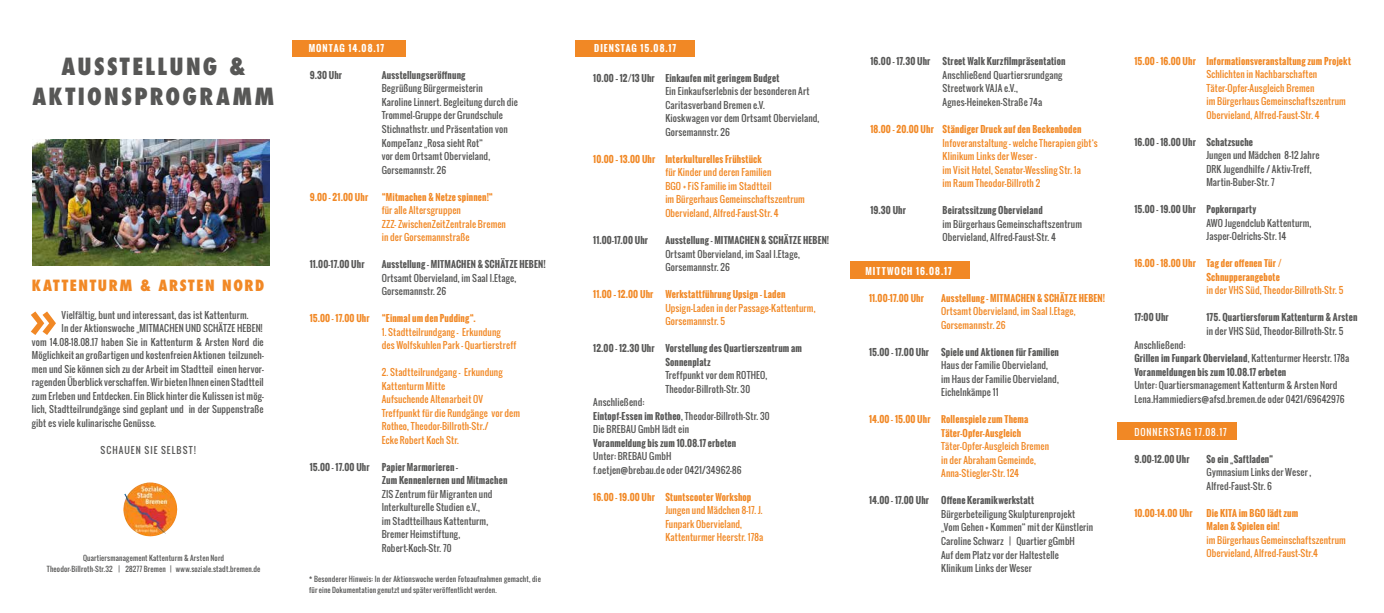
<style>
.page{position:relative;width:1384px;height:613px;background:#fff}
.page>*{position:absolute;margin:0;border:0;box-sizing:border-box;transform-origin:0 0}
.t1{font:800 condensed 23px/30px "Futura";letter-spacing:.105em;color:#575756;text-align:center}
.t2{font:800 condensed 15.1px "Futura";letter-spacing:.105em;color:#f18825}
.t3{font:9px/13.5px "Oswald";letter-spacing:.015em;color:#575756}
.t4{font:9px/13.5px "Oswald";letter-spacing:.015em;color:#f18825}
.t5{font:700 9px/13.5px "Oswald";letter-spacing:.015em;color:#575756}
.t6{font:700 9px/13.5px "Oswald";letter-spacing:.015em;color:#f18825}
.t7{font:700 9px "Oswald";letter-spacing:.115em;color:#fff}
.t8{font:9px "Oswald";letter-spacing:.115em;color:#fff}
.t9{font:9px "Oswald";letter-spacing:.12em;color:#575756}
.t10{font:7px/11px "Oswald";letter-spacing:.02em;color:#575756}
.s1{font-weight:700}
.s2{font-weight:400}
</style>
<div class="page">
<div style="left:575px;top:40px;width:120px;height:17px;background:#f18825"></div>
<div style="left:292px;top:40px;width:113px;height:17px;background:#f18825"></div>
<div style="left:850px;top:261px;width:120px;height:17px;background:#f18825"></div>
<svg style="left:31px;top:311px;width:25px;height:24px"></svg>
<img style="left:32px;top:139px;width:237px;height:126px">
<img style="left:123px;top:482px;width:24px;height:43px">
<div style="left:1117px;top:422px;width:120px;height:17px;background:#f18825"></div>
<h1 class="t1" style="left:32px;top:52px;width:244px">AUSSTELLUNG &amp;<br>AKTIONSPROGRAMM</h1>
<h2 class="t2" style="left:32px;top:274px;width:234px">KATTENTURM &amp; ARSTEN NORD</h2>
<p class="t3" style="left:62px;top:308px;width:188px">Vielfältig, bunt und interessant, das ist Kattenturm.</p>
<p class="t3" style="left:62px;top:321px;width:202px">In der Aktionswoche „MITMACHEN UND SCHÄTZE HEBEN!</p>
<p class="t3" style="left:32px;top:335px;width:233px">vom 14.08-18.08.17 haben Sie in Kattenturm &amp; Arsten Nord die</p>
<p class="t3" style="left:32px;top:348px;width:233px">Möglichkeit an großartigen und kostenfreien Aktionen teilzuneh-</p>
<p class="t3" style="left:32px;top:362px;width:233px">men und Sie können sich zu der Arbeit im Stadtteil einen hervor-</p>
<p class="t3" style="left:32px;top:375px;width:233px">ragenden Überblick verschaffen. Wir bieten Ihnen einen Stadtteil</p>
<p class="t3" style="left:32px;top:389px;width:233px">zum Erleben und Entdecken. Ein Blick hinter die Kulissen ist mög-</p>
<p class="t3" style="left:32px;top:402px;width:233px">lich, Stadtteilrundgänge sind geplant und in der Suppenstraße</p>
<p class="t3" style="left:32px;top:416px;width:126px">gibt es viele kulinarische Genüsse.</p>
<p class="t9" style="left:101px;top:443px;width:97px">SCHAUEN SIE SELBST!</p>
<p class="t10" style="left:47px;top:552px;width:215px;text-align:center">Quartiersmanagement Kattenturm &amp; Arsten Nord<br>Theodor-Billroth-Str.32 | 28277 Bremen | www.soziale.stadt.bremen.de</p>
<p class="t7" style="left:309px;top:41px;width:77px">MONTAG 14.08.17</p>
<p class="t7" style="left:594px;top:41px;width:83px">DIENSTAG 15.08.17</p>
<p class="t5" style="left:310px;top:68px;width:34px">9.30 Uhr</p>
<p class="t5" style="left:382px;top:68px;width:85px">Ausstellungseröffnung</p>
<p class="t3" style="left:382px;top:82px;width:138px">Begrüßung Bürgermeisterin<br>Karoline Linnert. Begleitung durch die<br>Trommel-Gruppe der Grundschule<br>Stichnathstr. und Präsentation von<br>KompeTanz „Rosa sieht Rot“<br>vor dem Ortsamt Obervieland,<br>Gorsemannstr. 26</p>
<p class="t6" style="left:310px;top:190px;width:60px">9.00 - 21.00 Uhr</p>
<p class="t6" style="left:382px;top:190px;width:113px">“Mitmachen &amp; Netze spinnen!“</p>
<p class="t4" style="left:382px;top:203px;width:126px">für alle Altersgruppen<br>ZZZ- ZwischenZeitZentrale Bremen in der Gorsemannstraße</p>
<p class="t5" style="left:310px;top:257px;width:56px">11.00-17.00 Uhr</p>
<p class="t5" style="left:382px;top:257px;width:165px">Ausstellung - MITMACHEN &amp; SCHÄTZE HEBEN!</p>
<p class="t3" style="left:382px;top:271px;width:136px">Ortsamt Obervieland, im Saal I.Etage,<br>Gorsemannstr. 26</p>
<p class="t6" style="left:310px;top:311px;width:61px">15.00 - 17.00 Uhr</p>
<p class="t6" style="left:382px;top:311px;width:95px">“Einmal um den Pudding“.</p>
<p class="t4" style="left:382px;top:325px;width:136px">1. Stadtteilrundgang - Erkundung<br>des Wolfskuhlen Park - Quartierstreff</p>
<p class="t4" style="left:382px;top:365px;width:140px">2. Stadtteilrundgang - Erkundung<br>Kattenturm Mitte<br>Aufsuchende Altenarbeit OV<br>Treffpunkt für die Rundgänge vor dem<br>Rotheo, Theodor-Billroth-Str./<br>Ecke Robert Koch Str.</p>
<p class="t5" style="left:310px;top:460px;width:61px">15.00 - 17.00 Uhr</p>
<p class="t5" style="left:382px;top:460px;width:127px">Papier Marmorieren -<br>Zum Kennenlernen und Mitmachen</p>
<p class="t3" style="left:382px;top:487px;width:112px">ZIS Zentrum für Migranten und<br>Interkulturelle Studien e.V.,<br>im Stadtteilhaus Kattenturm,<br>Bremer Heimstiftung,<br>Robert-Koch-Str. 70</p>
<p class="t5" style="left:593px;top:71px;width:188px">10.00 – 12/13 Uhr Einkaufen mit geringem Budget</p>
<p class="t3" style="left:665px;top:85px;width:155px">Ein Einkaufserlebnis der besonderen Art<br>Caritasverband Bremen e.V.<br>Kioskwagen vor dem Ortsamt Obervieland,<br>Gorsemannstr. 26</p>
<p class="t6" style="left:593px;top:152px;width:170px">10.00 – 13.00 Uhr Interkulturelles Frühstück</p>
<p class="t4" style="left:665px;top:166px;width:141px">für Kinder und deren Familien<br>BGO + FiS Familie im Stadtteil<br>im Bürgerhaus Gemeinschaftszentrum Obervieland, Alfred-Faust-Str. 4</p>
<p class="t5" style="left:593px;top:233px;width:56px">11.00-17.00 Uhr</p>
<p class="t5" style="left:665px;top:233px;width:165px">Ausstellung - MITMACHEN &amp; SCHÄTZE HEBEN!</p>
<p class="t3" style="left:665px;top:247px;width:136px">Ortsamt Obervieland, im Saal I.Etage,<br>Gorsemannstr. 26</p>
<p class="t6" style="left:593px;top:287px;width:62px">11.00 – 12.00 Uhr</p>
<p class="t6" style="left:665px;top:287px;width:122px">Werkstattführung Upsign - Laden</p>
<p class="t4" style="left:665px;top:301px;width:152px">Upsign-Laden in der Passage-Kattenturm,<br>Gorsemannstr. 5</p>
<p class="t5" style="left:665px;top:341px;width:138px;text-indent:-72px">12.00 - 12.30 Uhr Vorstellung des Quartierszentrum am<br>Sonnenplatz</p>
<p class="t3" style="left:665px;top:368px;width:103px">Treffpunkt vor dem ROTHEO,<br>Theodor-Billroth-Str. 30</p>
<p class="t3" style="left:593px;top:395px;width:178px">Anschließend:<br><span class="s1">Eintopf-Essen im Rotheo</span>, Theodor-Billroth-Str. 30<br>Die BREBAU GmbH lädt ein</p>
<p class="t5" style="left:593px;top:436px;width:144px">Voranmeldung bis zum 10.08.17 erbeten</p>
<p class="t3" style="left:593px;top:449px;width:150px">Unter: BREBAU GmbH f.oetjen@brebau.de oder 0421/34962-86</p>
<p class="t6" style="left:593px;top:490px;width:159px">16.00 - 19.00 Uhr Stuntscooter Workshop</p>
<p class="t4" style="left:665px;top:503px;width:99px">Jungen und Mädchen 8-17. J.<br>Funpark Obervieland,<br>Kattenturmer Heerstr. 178a</p>
<p class="t10" style="left:309px;top:572px;width:233px"><span class="s1">*</span> Besonderer Hinweis: In der Aktionswoche werden Fotoaufnahmen gemacht, die für eine Dokumentation genutzt und später veröffentlicht werden.</p>
<p class="t5" style="left:870px;top:55px;width:61px">16.00 - 17.30 Uhr</p>
<p class="t5" style="left:942px;top:55px;width:124px">Street Walk Kurzfilmpräsentation</p>
<p class="t3" style="left:942px;top:68px;width:121px">Anschließend Quartiersrundgang<br>Streetwork VAJA e.V.,<br>Agnes-Heineken-Straße 74a</p>
<p class="t6" style="left:870px;top:122px;width:212px">18.00 - 20.00 Uhr Ständiger Druck auf den Beckenboden</p>
<p class="t4" style="left:942px;top:136px;width:157px">Infoveranstaltung - welche Therapien gibt‘s Klinikum Links der Weser -<br>im Visit Hotel, Senator-Wessling Str. 1a<br>im Raum Theodor-Billroth 2</p>
<p class="t5" style="left:870px;top:203px;width:37px">19.30 Uhr</p>
<p class="t5" style="left:942px;top:203px;width:102px">Beiratssitzung Obervieland</p>
<p class="t3" style="left:942px;top:217px;width:141px">im Bürgerhaus Gemeinschaftszentrum<br>Obervieland, Alfred-Faust-Str. 4</p>
<p class="t7" style="left:865px;top:264px;width:88px">MITTWOCH 16.08.17</p>
<p class="t6" style="left:869px;top:291px;width:56px">11.00-17.00 Uhr</p>
<p class="t6" style="left:941px;top:291px;width:165px">Ausstellung - MITMACHEN &amp; SCHÄTZE HEBEN!</p>
<p class="t4" style="left:941px;top:304px;width:136px">Ortsamt Obervieland, im Saal I.Etage,<br>Gorsemannstr. 26</p>
<p class="t5" style="left:869px;top:345px;width:61px">15.00 - 17.00 Uhr</p>
<p class="t5" style="left:941px;top:345px;width:119px">Spiele und Aktionen für Familien</p>
<p class="t3" style="left:941px;top:358px;width:119px">Haus der Familie Obervieland, im Haus der Familie Obervieland,<br>Eichelnkämpe 11</p>
<p class="t6" style="left:941px;top:412px;width:89px;text-indent:-72px">14.00 - 15.00 Uhr Rollenspiele zum Thema<br>Täter-Opfer-Ausgleich</p>
<p class="t4" style="left:941px;top:439px;width:109px">Täter-Opfer-Ausgleich Bremen in der Abraham Gemeinde,<br>Anna-Stiegler-Str. 124</p>
<p class="t5" style="left:869px;top:493px;width:61px">14.00 - 17.00 Uhr</p>
<p class="t5" style="left:941px;top:493px;width:94px">Offene Keramikwerkstatt</p>
<p class="t3" style="left:941px;top:507px;width:153px">Bürgerbeteiligung Skulpturenprojekt „Vom Gehen + Kommen“ mit der Künstlerin Caroline Schwarz | Quartier gGmbH<br>Auf dem Platz vor der Haltestelle<br>Klinikum Links der Weser</p>
<p class="t6" style="left:1134px;top:54px;width:218px">15.00 - 16.00 Uhr Informationsveranstaltung zum Projekt</p>
<p class="t4" style="left:1206px;top:67px;width:141px">Schlichten in Nachbarschaften Täter-Opfer-Ausgleich Bremen<br>im Bürgerhaus Gemeinschaftszentrum Obervieland, Alfred-Faust-Str. 4</p>
<p class="t5" style="left:1134px;top:135px;width:120px">16.00 - 18.00 Uhr Schatzsuche</p>
<p class="t3" style="left:1206px;top:148px;width:114px">Jungen und Mädchen 8-12 Jahre<br>DRK Jugendhilfe / Aktiv-Treff,<br>Martin-Buber-Str. 7</p>
<p class="t5" style="left:1134px;top:203px;width:123px">15.00 - 19.00 Uhr Popkornparty</p>
<p class="t3" style="left:1206px;top:216px;width:106px">AWO Jugendclub Kattenturm,<br>Jasper-Oelrichs-Str. 14</p>
<p class="t6" style="left:1134px;top:257px;width:149px;text-align:right">16.00 - 18.00 Uhr Tag der offenen Tür /<br>Schnupperangebote</p>
<p class="t4" style="left:1206px;top:283px;width:138px">in der VHS Süd, Theodor-Billroth-Str. 5</p>
<p class="t5" style="left:1134px;top:311px;width:36px">17:00 Uhr</p>
<p class="t5" style="left:1206px;top:311px;width:152px">175. Quartiersforum Kattenturm &amp; Arsten</p>
<p class="t3" style="left:1206px;top:324px;width:138px">in der VHS Süd, Theodor-Billroth-Str. 5</p>
<p class="t5" style="left:1134px;top:338px;width:216px"><span class="s2">Anschließend:<br></span>Grillen im Funpark Obervieland<span class="s2">, Kattenturmer Heerstr. 178a<br></span>Voranmeldungen bis zum 10.08.17 erbeten</p>
<p class="t3" style="left:1134px;top:378px;width:212px">Unter: Quartiersmanagement Kattenturm &amp; Arsten Nord<br>Lena.Hammiediers@afsd.bremen.de oder 0421/69642976</p>
<p class="t8" style="left:1134px;top:425px;width:94px">DONNERSTAG 17.08.17</p>
<p class="t5" style="left:1134px;top:452px;width:57px">9.00-12.00 Uhr</p>
<p class="t5" style="left:1206px;top:452px;width:68px">So ein „Saftladen“</p>
<p class="t3" style="left:1206px;top:465px;width:106px">Gymnasium Links der Weser ,<br>Alfred-Faust-Str. 6</p>
<p class="t6" style="left:1134px;top:506px;width:60px">10.00-14.00 Uhr</p>
<p class="t6" style="left:1206px;top:506px;width:93px">Die KITA im BGO lädt zum<br>Malen &amp; Spielen ein!</p>
<p class="t4" style="left:1206px;top:533px;width:141px">im Bürgerhaus Gemeinschaftszentrum<br>Obervieland, Alfred-Faust-Str.4</p>
</div>
